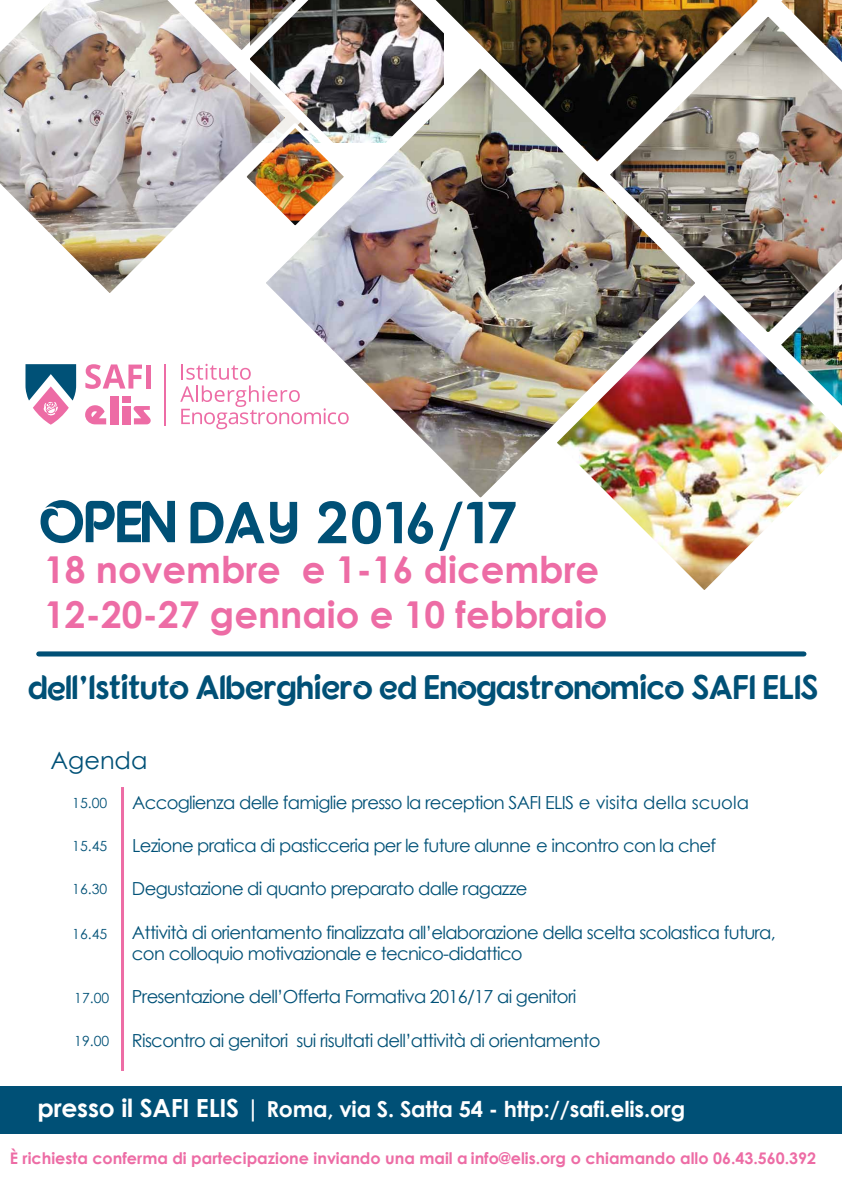
<style>
.page{position:relative;width:842px;height:1191px;background:#fff}
.page>*{position:absolute;margin:0;border:0;box-sizing:border-box;transform-origin:0 0}
.t1{font:59px "Fonarto";color:#005076}
.t2{font:700 37px/44.4px "Century Gothic";color:#ed6ca5}
.t3{font:34px "Fonarto";letter-spacing:-.035em;color:#005076}
.t4{font:24px "Century Gothic";color:#005177}
.t5{font:700 22px "Century Gothic";letter-spacing:-.01em;color:#fff}
.t6{font:18px/21.6px "Century Gothic";letter-spacing:-.04em;color:#005177}
.t7{font:700 16px "Century Gothic";color:#ed6ca5}
.t8{font:14px "Century Gothic";color:#005177}
.s1{font-size:25px}
.s2{font-size:24px}
</style>
<div class="page">
<div style="left:39px;top:651px;width:765px;height:5px;background:#005076"></div>
<svg style="left:33px;top:386px;width:36px;height:39px"></svg>
<svg style="left:25px;top:364px;width:51px;height:52px"></svg>
<hr style="left:164px;top:364px;width:2px;height:61px;background:#ed6ca5">
<svg style="left:180px;top:364px;width:59px;height:65px"></svg>
<div style="left:110px;top:396px;width:8px;height:28px;background:#ed6ca5"></div>
<svg style="left:134px;top:406px;width:17px;height:18px"></svg>
<svg style="left:85px;top:405px;width:21px;height:19px"></svg>
<div style="left:122px;top:406px;width:8px;height:18px;background:#ed6ca5"></div>
<div style="left:122px;top:396px;width:8px;height:6px;background:#ed6ca5"></div>
<svg style="left:85px;top:364px;width:57px;height:25px"></svg>
<div style="left:146px;top:364px;width:5px;height:24px;background:#ed6ca5"></div>
<hr style="left:121px;top:787px;width:3px;height:284px;background:#ed6ca5">
<div style="left:0;top:1086px;width:842px;height:48px;background:#005076"></div>
<img style="left:239px;top:198px;width:344px;height:300px">
<img style="left:352px;top:0;width:231px;height:198px">
<img style="left:583px;top:0;width:179px;height:268px">
<img style="left:745px;top:97px;width:97px;height:171px">
<img style="left:762px;top:0;width:80px;height:130px">
<img style="left:0;top:0;width:302px;height:310px">
<svg style="left:187px;top:0;width:44px;height:57px"></svg>
<img style="left:231px;top:0;width:257px;height:188px">
<img style="left:238px;top:120px;width:114px;height:114px">
<img style="left:530px;top:268px;width:312px;height:322px">
<h1 class="t1" style="left:39px;top:486px;width:481px">OPEN DAY 2016/17</h1>
<h2 class="t2" style="left:44px;top:546px;width:565px">18 novembre e 1-16 dicembre<br>12-20-27 gennaio e 10 febbraio</h2>
<h3 class="t3" style="left:28px;top:666px;width:792px">dell’Istituto Alberghiero ed Enogastronomico SAFI ELIS</h3>
<h3 class="t4" style="left:50px;top:743px;width:98px">Agenda</h3>
<p class="t8" style="left:72px;top:793px;width:36px">15.00</p>
<p class="t8" style="left:72px;top:836px;width:36px">15.45</p>
<p class="t8" style="left:72px;top:879px;width:36px">16.30</p>
<p class="t8" style="left:72px;top:924px;width:36px">16.45</p>
<p class="t8" style="left:74px;top:988px;width:36px">17.00</p>
<p class="t8" style="left:74px;top:1031px;width:36px">19.00</p>
<p class="t6" style="left:132px;top:791px;width:618px">Accoglienza delle famiglie presso la reception SAFI ELIS e visita della scuola</p>
<p class="t6" style="left:132px;top:834px;width:585px">Lezione pratica di pasticceria per le future alunne e incontro con la chef</p>
<p class="t6" style="left:132px;top:877px;width:397px">Degustazione di quanto preparato dalle ragazze</p>
<p class="t6" style="left:132px;top:921px;width:645px">Attività di orientamento finalizzata all’elaborazione della scelta scolastica futura, con colloquio motivazionale e tecnico-didattico</p>
<p class="t6" style="left:132px;top:985px;width:446px">Presentazione dell’Offerta Formativa 2016/17 ai genitori</p>
<p class="t6" style="left:132px;top:1029px;width:470px">Riscontro ai genitori sui risultati dell’attività di orientamento</p>
<p class="t5" style="left:37px;top:1092px;width:649px"><span class="s1">presso il SAFI ELIS</span> <span class="s2">|</span> Roma, via S. Satta 54 - http://safi.elis.org</p>
<p class="t7" style="left:10px;top:1145px;width:808px">È richiesta conferma di partecipazione inviando una mail a info@elis.org o chiamando allo 06.43.560.392</p>
</div>
